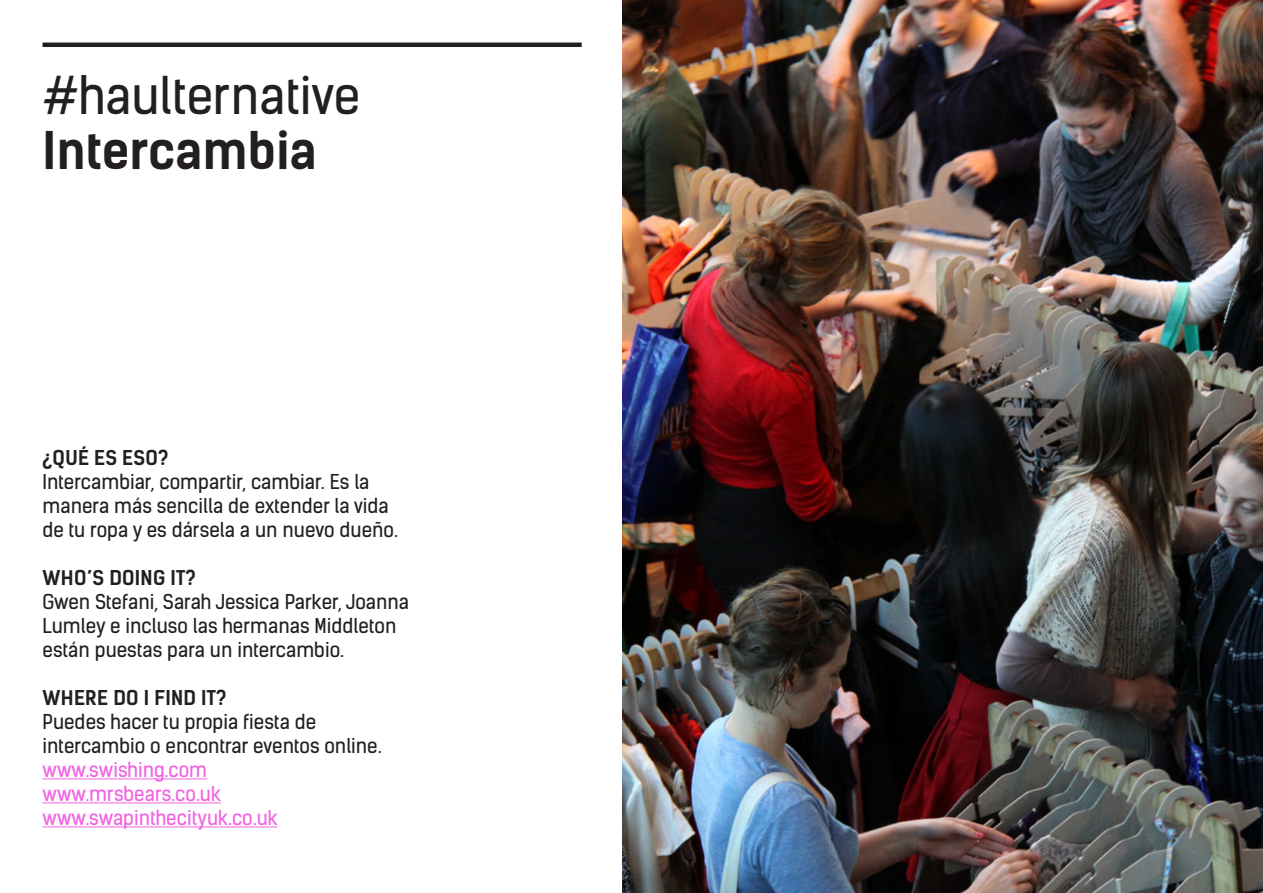
<style>
.page{position:relative;width:1263px;height:893px;background:#fff}
.page>*{position:absolute;margin:0;border:0;box-sizing:border-box;transform-origin:0 0}
.t1{font:49.5px "Kelson Sans";color:#231f20}
.t2{font:700 49.5px "Kelson Sans";color:#231f20}
.t3{font:19.5px/24px "Kelson Sans";color:#231f20}
.t4{font:19.5px "Kelson Sans";color:#f262e1}
.t5{font:700 19.5px "Kelson Sans";letter-spacing:.015em;color:#231f20}
</style>
<div class="page">
<img style="left:623px;top:0;width:640px;height:893px">
<hr style="left:43px;top:778px;width:164px;height:1px;background:#f262e1">
<hr style="left:43px;top:802px;width:178px;height:1px;background:#f262e1">
<hr style="left:43px;top:826px;width:235px;height:1px;background:#f262e1">
<hr style="left:43px;top:43px;width:539px;height:4px;background:#231f20">
<p class="t1" style="left:43px;top:65px;width:319px">#haulternative</p>
<p class="t2" style="left:43px;top:120px;width:276px">Intercambia</p>
<p class="t5" style="left:43px;top:446px;width:128px">¿QUÉ ES ESO?</p>
<p class="t3" style="left:43px;top:470px;width:357px">Intercambiar, compartir, cambiar. Es la manera más sencilla de extender la vida de tu ropa y es dársela a un nuevo dueño.</p>
<p class="t5" style="left:43px;top:566px;width:155px">WHO’S DOING IT?</p>
<p class="t3" style="left:43px;top:590px;width:368px">Gwen Stefani, Sarah Jessica Parker, Joanna<br>Lumley e incluso las hermanas Middleton están puestas para un intercambio.</p>
<p class="t5" style="left:43px;top:686px;width:185px">WHERE DO I FIND IT?</p>
<p class="t3" style="left:43px;top:710px;width:341px">Puedes hacer tu propia fiesta de intercambio o encontrar eventos online.</p>
<p class="t4" style="left:43px;top:758px;width:166px">www.swishing.com</p>
<p class="t4" style="left:43px;top:782px;width:180px">www.mrsbears.co.uk</p>
<p class="t4" style="left:43px;top:806px;width:237px">www.swapinthecityuk.co.uk</p>
</div>
